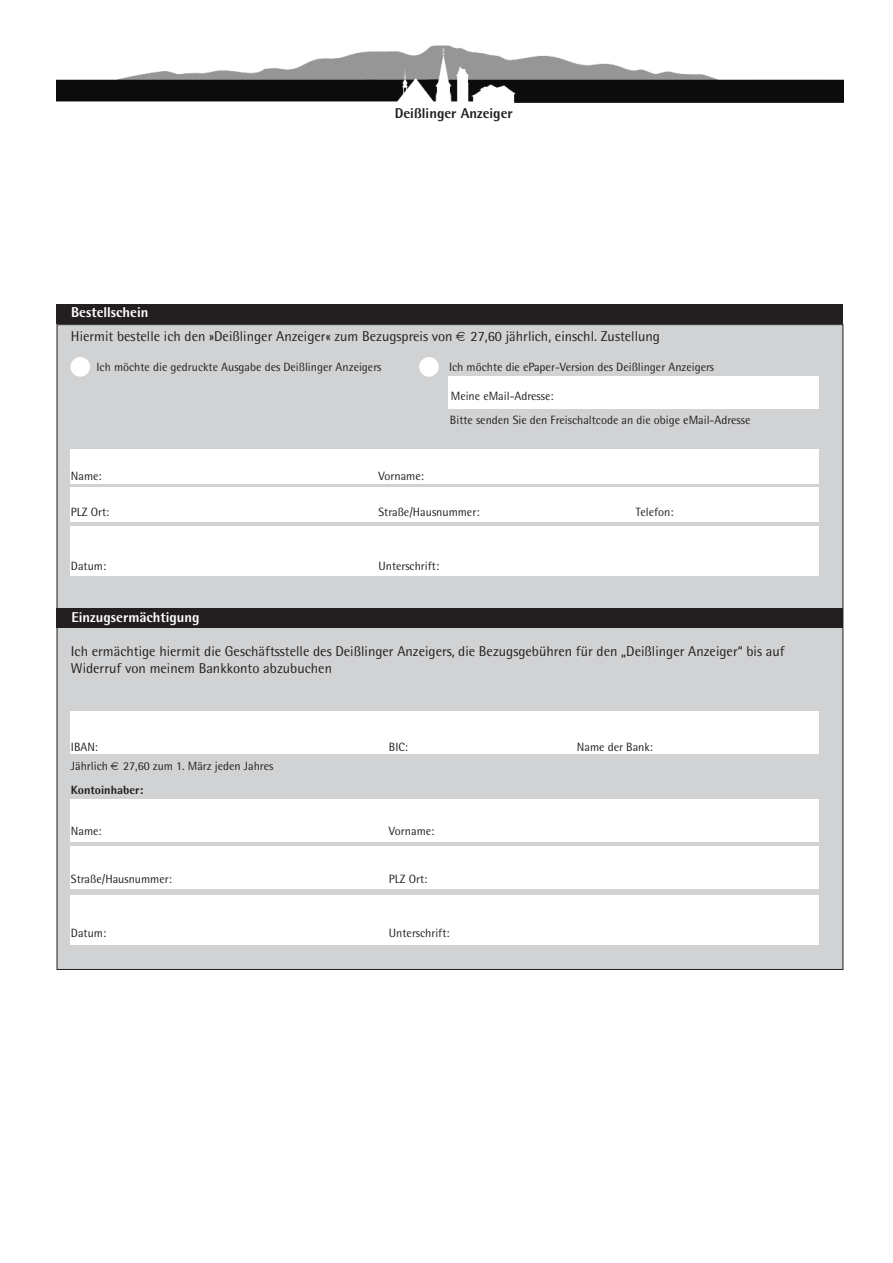
<style>
.page{position:relative;width:893px;height:1263px;background:#fff}
.page>*{position:absolute;margin:0;border:0;box-sizing:border-box;transform-origin:0 0}
.t1{font:14.25px/16.5px "Rotis Semi Sans";color:#231f20}
.t2{font:800 14.25px "Rotis Semi Sans";color:#fff}
.t3{font:800 14.25px "Rotis Semi Sans";color:#231f20}
.t4{font:12px "Rotis Semi Sans";color:#231f20}
.t5{font:800 12px "Rotis Semi Sans";color:#231f20}
</style>
<div class="page">
<div style="left:57px;top:325px;width:786px;height:644px;background:#d1d2d4"></div>
<div style="left:70px;top:449px;width:749px;height:34px;background:#fff"></div>
<div style="left:70px;top:487px;width:749px;height:34px;background:#fff"></div>
<div style="left:70px;top:712px;width:749px;height:42px;background:#fff"></div>
<div style="left:70px;top:799px;width:749px;height:43px;background:#fff"></div>
<div style="left:70px;top:847px;width:749px;height:42px;background:#fff"></div>
<div style="left:70px;top:895px;width:749px;height:49px;background:#fff"></div>
<div style="left:70px;top:526px;width:749px;height:49px;background:#fff"></div>
<div style="left:57px;top:305px;width:786px;height:19px;background:#231f20"></div>
<div style="left:57px;top:608px;width:786px;height:20px;background:#231f20"></div>
<img style="left:57px;top:45px;width:786px;height:58px">
<div style="left:419px;top:357px;width:20px;height:20px;background:#fff;border-radius:50%"></div>
<div style="left:70px;top:357px;width:20px;height:20px;background:#fff;border-radius:50%"></div>
<div style="left:448px;top:377px;width:371px;height:32px;background:#fff"></div>
<p class="t2" style="left:71px;top:307px;width:79px">Bestellschein</p>
<p class="t3" style="left:395px;top:108px;width:120px">Deißlinger Anzeiger</p>
<p class="t1" style="left:71px;top:329px;width:383px">Hiermit bestelle ich den »Deißlinger Anzeiger« zum Bezugspreis von</p>
<p class="t1" style="left:471px;top:329px;width:191px">27,60 jährlich, einschl. Zustellung</p>
<p class="t4" style="left:96px;top:362px;width:286px">Ich möchte die gedruckte Ausgabe des Deißlinger Anzeigers</p>
<p class="t4" style="left:449px;top:362px;width:267px">Ich möchte die ePaper-Version des Deißlinger Anzeigers</p>
<p class="t4" style="left:451px;top:392px;width:104px">Meine eMail-Adresse:</p>
<p class="t4" style="left:450px;top:416px;width:302px">Bitte senden Sie den Freischaltcode an die obige eMail-Adresse</p>
<p class="t4" style="left:71px;top:471px;width:32px">Name:</p>
<p class="t4" style="left:378px;top:471px;width:47px">Vorname:</p>
<p class="t4" style="left:71px;top:507px;width:40px">PLZ Ort:</p>
<p class="t4" style="left:378px;top:507px;width:102px">Straße/Hausnummer:</p>
<p class="t4" style="left:636px;top:507px;width:39px">Telefon:</p>
<p class="t4" style="left:71px;top:561px;width:37px">Datum:</p>
<p class="t4" style="left:378px;top:561px;width:62px">Unterschrift:</p>
<p class="t2" style="left:72px;top:612px;width:130px">Einzugsermächtigung</p>
<p class="t1" style="left:71px;top:644px;width:715px">Ich ermächtige hiermit die Geschäftsstelle des Deißlinger Anzeigers, die Bezugsgebühren für den „Deißlinger Anzeiger“ bis auf<br>Widerruf von meinem Bankkonto abzubuchen</p>
<p class="t4" style="left:71px;top:742px;width:29px">IBAN:</p>
<p class="t4" style="left:389px;top:742px;width:21px">BIC:</p>
<p class="t4" style="left:577px;top:742px;width:77px">Name der Bank:</p>
<p class="t4" style="left:71px;top:762px;width:39px">Jährlich</p>
<p class="t4" style="left:123px;top:762px;width:152px">27,60 zum 1. März jeden Jahres</p>
<p class="t5" style="left:71px;top:786px;width:74px">Kontoinhaber:</p>
<p class="t4" style="left:71px;top:826px;width:32px">Name:</p>
<p class="t4" style="left:389px;top:826px;width:47px">Vorname:</p>
<p class="t4" style="left:71px;top:874px;width:102px">Straße/Hausnummer:</p>
<p class="t4" style="left:389px;top:874px;width:40px">PLZ Ort:</p>
<p class="t4" style="left:71px;top:928px;width:37px">Datum:</p>
<p class="t4" style="left:389px;top:928px;width:62px">Unterschrift:</p>
</div>
